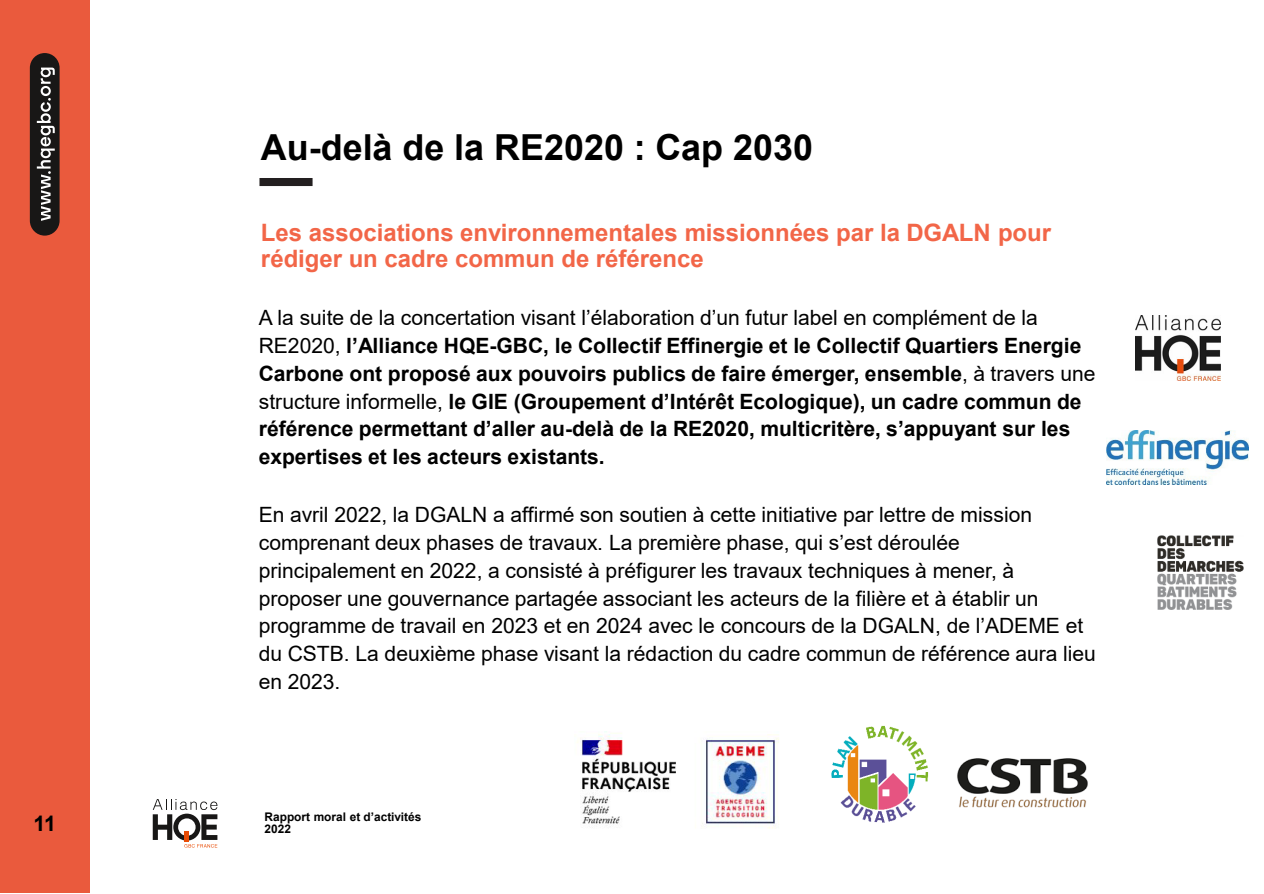
<style>
.page{position:relative;width:1264px;height:894px;background:#fff}
.page>*{position:absolute;margin:0;border:0;box-sizing:border-box;transform-origin:0 0}
.t1{font:700 35.85px "Arial";color:#000}
.t2{font:700 24px/25.8px "Arial";color:#f26648}
.t3{font:700 21.45px "Arial";color:#000}
.t4{font:21px/27.8px "Arial";color:#000}
.t5{font:700 21px/27.8px "Arial";color:#000}
.t6{font:700 11.85px/12.8px "Arial";letter-spacing:.005em;color:#000}
.s1{font-weight:400}
</style>
<div class="page">
<div style="left:0;top:0;width:89px;height:892px;background:#ea5a3d"></div>
<div style="left:30px;top:53px;width:30px;height:182px;background:#181716;border-radius:15px"></div>
<svg style="left:37px;top:68px;width:18px;height:153px"></svg>
<svg style="left:153px;top:799px;width:64px;height:48px"></svg>
<img style="left:1157px;top:535px;width:86px;height:74px">
<img style="left:1106px;top:430px;width:142px;height:55px">
<img style="left:1135px;top:316px;width:85px;height:64px">
<div style="left:259px;top:178px;width:53px;height:8px;background:#231f20"></div>
<img style="left:577px;top:731px;width:202px;height:98px">
<img style="left:831px;top:725px;width:98px;height:98px">
<img style="left:957px;top:758px;width:131px;height:50px">
<p class="t3" style="left:33px;top:808px;width:24px">11</p>
<h2 class="t1" style="left:261px;top:122px;width:553px">Au-delà de la RE2020 : Cap 2030</h2>
<p class="t2" style="left:261px;top:220px;width:791px">Les associations environnementales missionnées par la DGALN pour rédiger un cadre commun de référence</p>
<p class="t5" style="left:259px;top:304px;width:838px"><span class="s1">A la suite de la concertation visant l’élaboration d’un futur label en complément de la RE2020,</span> l’Alliance HQE-GBC, le Collectif Effinergie et le Collectif Quartiers Energie Carbone ont proposé aux pouvoirs publics de faire émerger, ensemble<span class="s1">, à travers une structure informelle,</span> le GIE (Groupement d’Intérêt Ecologique), un cadre commun de référence permettant d’aller au-delà de la RE2020, multicritère, s’appuyant sur les expertises et les acteurs existants.</p>
<p class="t4" style="left:259px;top:501px;width:838px">En avril 2022, la DGALN a affirmé son soutien à cette initiative par lettre de mission comprenant deux phases de travaux. La première phase, qui s’est déroulée principalement en 2022, a consisté à préfigurer les travaux techniques à mener, à proposer une gouvernance partagée associant les acteurs de la filière et à établir un programme de travail en 2023 et en 2024 avec le concours de la DGALN, de l’ADEME et du CSTB. La deuxième phase visant la rédaction du cadre commun de référence aura lieu en 2023.</p>
<p class="t6" style="left:264px;top:810px;width:158px">Rapport moral et d’activités<br>2022</p>
</div>
